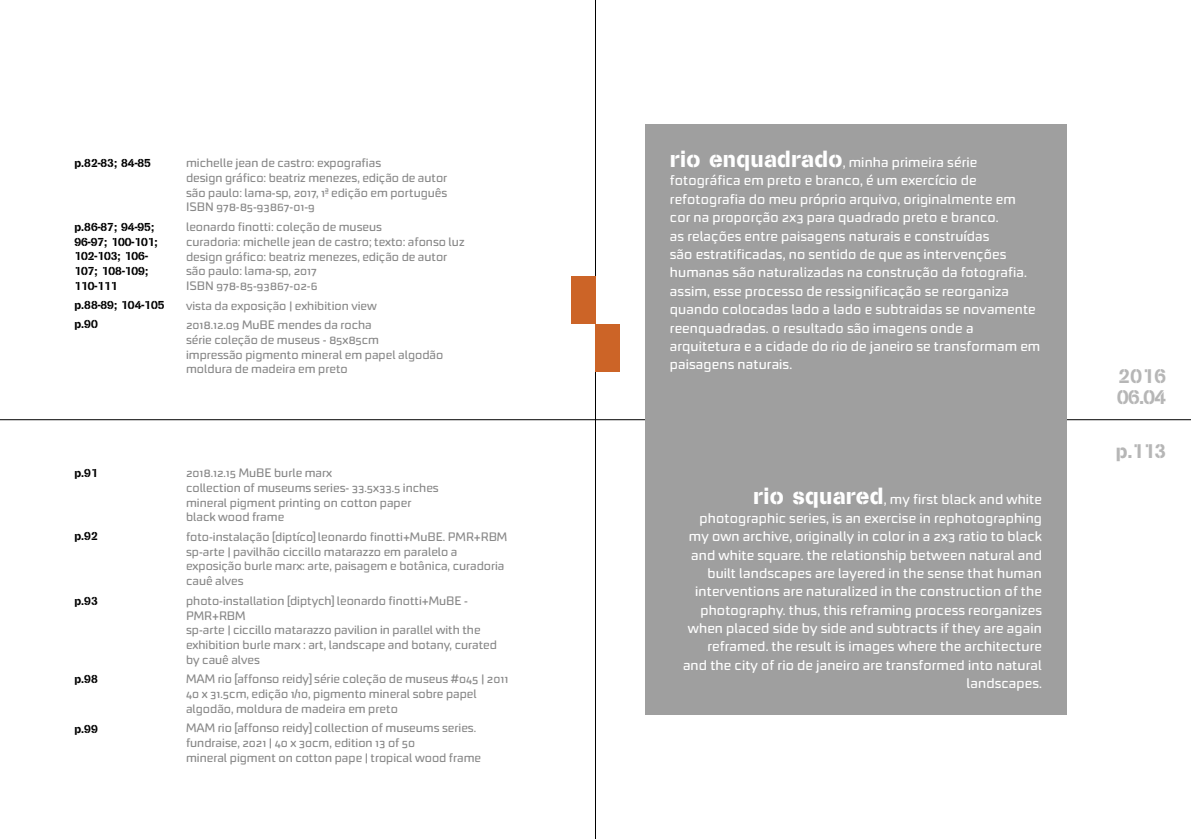
<style>
.page{position:relative;width:1191px;height:839px;background:#fff}
.page>*{position:absolute;margin:0;border:0;box-sizing:border-box;transform-origin:0 0}
.t1{font:21px/21px "Cargo D";letter-spacing:-.015em;color:#b6b6b6}
.t2{font:14px/18.4px "Taca Pro";letter-spacing:.01em;color:#fff}
.t3{font:12.25px/14.7px "Taca Pro";color:#888}
.t4{font:12.25px/14.7px "Cargo D";color:#000}
.s1{font-family:"Cargo D";font-size:24.5px}
</style>
<div class="page">
<hr style="left:595px;top:0;width:1px;height:838px;background:#000">
<hr style="left:0;top:419px;width:1191px;height:1px;background:#000">
<div style="left:645px;top:124px;width:422px;height:590px;background:#9f9f9f"></div>
<div style="left:570px;top:276px;width:25px;height:48px;background:#cc6427"></div>
<div style="left:595px;top:324px;width:25px;height:47px;background:#cc6427"></div>
<p class="t4" style="left:74px;top:155px;width:78px">p.82-83; 84-85</p>
<p class="t4" style="left:74px;top:219px;width:85px">p.86-87; 94-95;<br>96-97; 100-101;<br>102-103; 106-<br>107; 108-109;<br>110-111</p>
<p class="t4" style="left:74px;top:298px;width:92px">p.88-89; 104-105</p>
<p class="t4" style="left:74px;top:316px;width:25px">p.90</p>
<p class="t3" style="left:186px;top:155px;width:263px">michelle jean de castro: expografias<br>design gráfico: beatriz menezes, edição de autor são paulo: lama-sp, 2017, 1ª edição em português ISBN 978-85-93867-01-9</p>
<p class="t3" style="left:186px;top:219px;width:280px">leonardo finotti: coleção de museus<br>curadoria: michelle jean de castro; texto: afonso luz design gráfico: beatriz menezes, edição de autor são paulo: lama-sp, 2017<br>ISBN 978-85-93867-02-6</p>
<p class="t3" style="left:186px;top:295px;width:192px;line-height:19.6px">vista da exposição | exhibition view<br>2018.12.09 MuBE mendes da rocha</p>
<p class="t3" style="left:186px;top:332px;width:259px">série coleção de museus - 85x85cm<br>impressão pigmento mineral em papel algodão moldura de madeira em preto</p>
<p class="t4" style="left:74px;top:465px;width:25px">p.91</p>
<p class="t4" style="left:74px;top:529px;width:25px">p.92</p>
<p class="t4" style="left:74px;top:593px;width:25px">p.93</p>
<p class="t4" style="left:74px;top:671px;width:25px">p.98</p>
<p class="t4" style="left:74px;top:721px;width:25px">p.99</p>
<p class="t3" style="left:186px;top:465px;width:254px">2018.12.15 MuBE burle marx<br>collection of museums series- 33.5x33.5 inches mineral pigment printing on cotton paper black wood frame</p>
<p class="t3" style="left:186px;top:529px;width:323px">foto-instalação [diptíco] leonardo finotti+MuBE. PMR+RBM sp-arte | pavilhão ciccillo matarazzo em paralelo a exposição burle marx: arte, paisagem e botânica, curadoria cauê alves</p>
<p class="t3" style="left:186px;top:592px;width:312px">photo-installation [diptych] leonardo finotti+MuBE - PMR+RBM<br>sp-arte | ciccillo matarazzo pavilion in parallel with the exhibition burle marx : art, landscape and botany, curated by cauê alves</p>
<p class="t3" style="left:186px;top:671px;width:324px">MAM rio [affonso reidy] série coleção de museus #045 | 2011<br>40 x 31.5cm, edição 1/10, pigmento mineral sobre papel algodão, moldura de madeira em preto</p>
<p class="t3" style="left:186px;top:720px;width:296px">MAM rio [affonso reidy] collection of museums series. fundraise, 2021 | 40 x 30cm, edition 13 of 50<br>mineral pigment on cotton pape | tropical wood frame</p>
<p class="t2" style="left:670px;top:152px;width:372px"><span class="s1">rio enquadrado</span>, minha primeira série fotográfica em preto e branco, é um exercício de refotografia do meu próprio arquivo, originalmente em<br>cor na proporção 2x3 para quadrado preto e branco.<br>as relações entre paisagens naturais e construídas<br>são estratificadas, no sentido de que as intervenções humanas são naturalizadas na construção da fotografia. assim, esse processo de ressignificação se reorganiza quando colocadas lado a lado e subtraidas se novamente reenquadradas. o resultado são imagens onde a arquitetura e a cidade do rio de janeiro se transformam em paisagens naturais.</p>
<p class="t2" style="left:683px;top:489px;width:360px;text-align:right"><span class="s1">rio squared</span>, my first black and white photographic series, is an exercise in rephotographing my own archive, originally in color in a 2x3 ratio to black and white square. the relationship between natural and built landscapes are layered in the sense that human interventions are naturalized in the construction of the photography. thus, this reframing process reorganizes when placed side by side and subtracts if they are again reframed. the result is images where the architecture and the city of rio de janeiro are transformed into natural landscapes.</p>
<h1 class="t1" style="left:1117px;top:366px;width:51px">2016<br>06.04</h1>
<h1 class="t1" style="left:1116px;top:440px;width:52px">p.113</h1>
</div>
